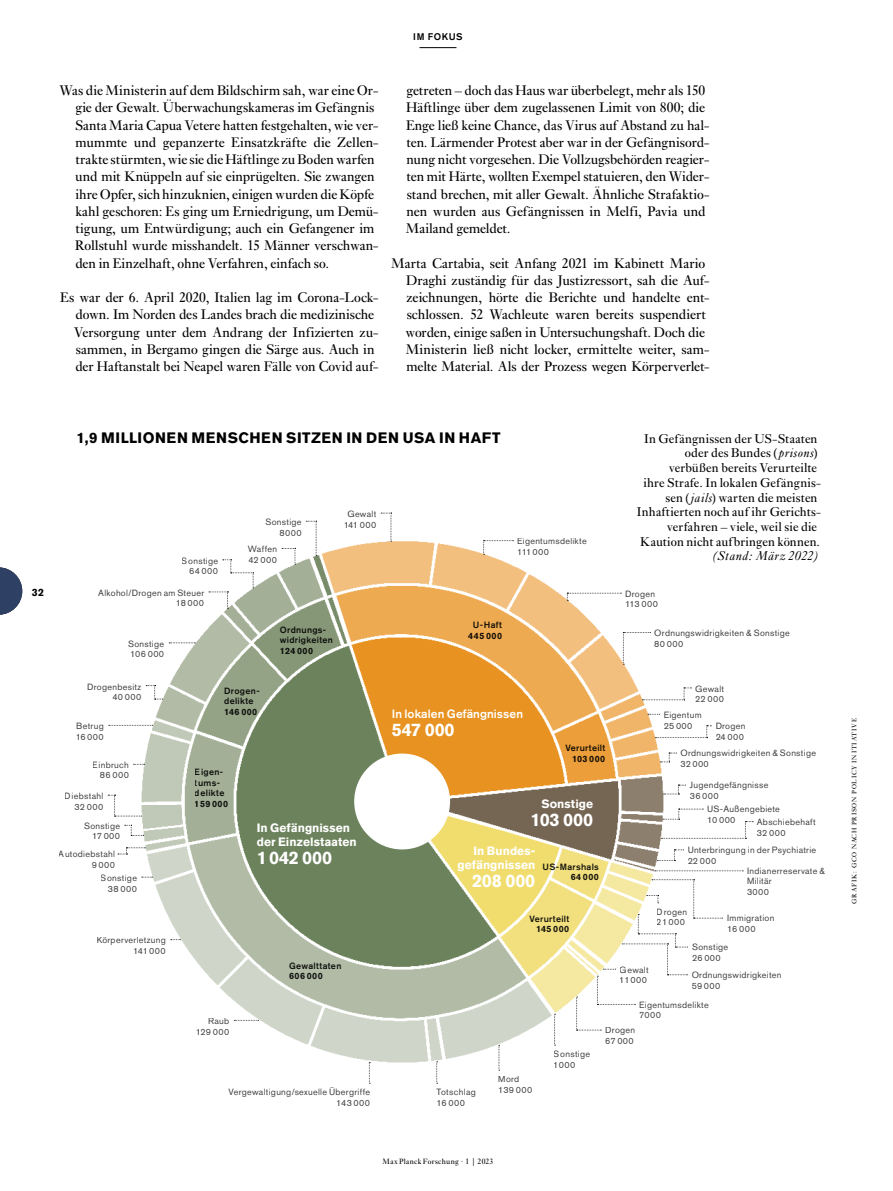
<style>
.page{position:relative;width:893px;height:1191px;background:#fff}
.page>*{position:absolute;margin:0;border:0;box-sizing:border-box;transform-origin:0 0}
.t1{font:700 18px "Akzidenz Grotesk Pro";letter-spacing:-.01em;color:#fff}
.t2{font:700 15px "Akzidenz Grotesk Pro";letter-spacing:.04em;color:#000}
.t3{font:14.4px/17.2px "Ehrhardt MT Pro";color:#000}
.t4{font:13.2px/14.7px "Ehrhardt MT Pro";letter-spacing:.01em;color:#000;text-align:right}
.t5{font:italic 13.2px "Ehrhardt MT Pro";letter-spacing:.01em;color:#000}
.t6{font:700 12px/13.5px "Akzidenz Grotesk Pro";letter-spacing:.005em;color:#fff}
.t7{font:500 12px "Akzidenz Grotesk Pro";letter-spacing:.005em;color:#fff}
.t8{font:700 10.5px "Akzidenz Grotesk Pro";color:#000}
.t9{font:500 9.6px "Akzidenz Grotesk Pro";letter-spacing:.06em;color:#000}
.t10{font:9px/10.5px "Akzidenz Grotesk Pro";letter-spacing:.035em;color:#000}
.t11{font:500 9px/10.5px "Akzidenz Grotesk Pro";letter-spacing:.03em;color:#000}
.t12{font:700 9px "Akzidenz Grotesk Pro";letter-spacing:.045em;color:#000}
.t13{font:7.95px "Ehrhardt MT Pro";letter-spacing:.035em;color:#000}
.t14{font:6.75px "Ehrhardt MT Pro";letter-spacing:.11em;color:#000}
.s1{font-style:italic}
</style>
<div class="page">
<img style="left:136px;top:541px;width:532px;height:526px">
<svg style="left:655px;top:870px;width:88px;height:1px"></svg>
<svg style="left:554px;top:1014px;width:2px;height:31px"></svg>
<svg style="left:499px;top:1045px;width:1px;height:26px"></svg>
<svg style="left:436px;top:1061px;width:2px;height:22px"></svg>
<svg style="left:369px;top:1062px;width:1px;height:21px"></svg>
<svg style="left:234px;top:1020px;width:25px;height:1px"></svg>
<svg style="left:133px;top:764px;width:12px;height:1px"></svg>
<svg style="left:109px;top:725px;width:44px;height:1px"></svg>
<svg style="left:146px;top:685px;width:17px;height:14px"></svg>
<svg style="left:169px;top:642px;width:26px;height:1px"></svg>
<svg style="left:648px;top:714px;width:12px;height:1px"></svg>
<svg style="left:642px;top:687px;width:49px;height:13px"></svg>
<svg style="left:282px;top:548px;width:14px;height:17px"></svg>
<svg style="left:381px;top:513px;width:11px;height:29px"></svg>
<svg style="left:483px;top:540px;width:31px;height:15px"></svg>
<svg style="left:567px;top:593px;width:54px;height:8px"></svg>
<svg style="left:306px;top:521px;width:11px;height:35px"></svg>
<svg style="left:657px;top:849px;width:27px;height:12px"></svg>
<svg style="left:576px;top:879px;width:147px;height:151px"></svg>
<svg style="left:655px;top:725px;width:56px;height:13px"></svg>
<svg style="left:660px;top:752px;width:17px;height:10px"></svg>
<svg style="left:664px;top:784px;width:22px;height:10px"></svg>
<svg style="left:661px;top:808px;width:92px;height:31px"></svg>
<svg style="left:108px;top:795px;width:34px;height:21px"></svg>
<svg style="left:209px;top:559px;width:45px;height:50px"></svg>
<svg style="left:125px;top:825px;width:19px;height:11px"></svg>
<svg style="left:118px;top:847px;width:27px;height:7px"></svg>
<svg style="left:623px;top:632px;width:28px;height:33px"></svg>
<svg style="left:0;top:567px;width:22px;height:48px"></svg>
<div style="left:354px;top:753px;width:96px;height:96px;background:#fff;border-radius:50%"></div>
<hr style="left:419px;top:47px;width:37px;height:1px;background:#000">
<p class="t9" style="left:413px;top:30px;width:51px">IM FOKUS</p>
<p class="t3" style="left:75px;top:82px;width:305px;text-indent:-16px">Was die Ministerin auf dem Bildschirm sah, war eine Or&shy;gie der Gewalt. Überwachungskameras im Gefängnis Santa Maria Capua Vetere hatten festgehalten, wie ver&shy;mummte und gepanzerte Einsatzkräfte die Zellen&shy;trakte stürmten, wie sie die Häftlinge zu Boden warfen und mit Knüppeln auf sie einprügelten. Sie zwangen ihre Opfer, sich hinzuknien, einigen wurden die Köpfe kahl geschoren: Es ging um Erniedrigung, um Demü&shy;tigung, um Entwürdigung; auch ein Gefangener im Rollstuhl wurde misshandelt. 15 Männer verschwan&shy;den in Einzelhaft, ohne Verfahren, einfach so.</p>
<p class="t3" style="left:74px;top:289px;width:306px;text-indent:-14px">Es war der 6. April 2020, Italien lag im Corona-Lock&shy;down. Im Norden des Landes brach die medizinische Versorgung unter dem Andrang der Infizierten zu&shy;sammen, in Bergamo gingen die Särge aus. Auch in der Haftanstalt bei Neapel waren Fälle von Covid auf-</p>
<p class="t3" style="left:406px;top:82px;width:305px">getreten – doch das Haus war überbelegt, mehr als 150<br>Häftlinge über dem zugelassenen Limit von 800; die Enge ließ keine Chance, das Virus auf Abstand zu hal&shy;ten. Lärmender Protest aber war in der Gefängnisord&shy;nung nicht vorgesehen. Die Vollzugsbehörden reagier&shy;ten mit Härte, wollten Exempel statuieren, den Wider&shy;stand brechen, mit aller Gewalt. Ähnliche Strafaktio&shy;nen wurden aus Gefängnissen in Melfi, Pavia und Mailand gemeldet.</p>
<p class="t3" style="left:406px;top:255px;width:305px;text-indent:-15px">Marta Cartabia, seit Anfang 2021 im Kabinett Mario Draghi zuständig für das Justizressort, sah die Auf&shy;zeichnungen, hörte die Berichte und handelte ent&shy;schlossen. 52 Wachleute waren bereits suspendiert worden, einige saßen in Untersuchungshaft. Doch die Ministerin ließ nicht locker, ermittelte weiter, sam&shy;melte Material. Als der Prozess wegen Körperverlet-</p>
<p class="t8" style="left:32px;top:585px;width:14px">32</p>
<p class="t2" style="left:77px;top:428px;width:152px">1,9 Millionen Mensch</p>
<p class="t2" style="left:261px;top:428px;width:241px">en sitzen in den USA in Haft</p>
<p class="t4" style="left:637px;top:431px;width:186px">In Gefängnissen der US-Staaten oder des Bundes (<span class="s1">prisons</span>) verbüßen bereits Verurteilte<br>ihre Strafe. In lokalen Gefängnis&shy;sen (<span class="s1">jails</span>) warten die meisten<br>Inhaftierten noch auf ihr Gerichts&shy;verfahren – viele, weil sie die<br>Kaution nicht aufbringen können.</p>
<p class="t5" style="left:712px;top:548px;width:108px">(Stand: März 2022)</p>
<p class="t10" style="left:347px;top:509px;width:30px">Gewalt</p>
<p class="t10" style="left:265px;top:517px;width:38px">Sonstige</p>
<p class="t10" style="left:343px;top:519px;width:35px">141 000</p>
<p class="t10" style="left:279px;top:527px;width:24px">8000</p>
<p class="t10" style="left:517px;top:536px;width:71px">Eigentumsdelikte<br>111000</p>
<p class="t10" style="left:248px;top:544px;width:31px">Waffen<br>42 000</p>
<p class="t10" style="left:182px;top:555px;width:38px;text-align:right">Sonstige<br>64 000</p>
<p class="t10" style="left:98px;top:587px;width:107px;text-align:right">Alkohol/Drogen am Steuer<br>18 000</p>
<p class="t10" style="left:128px;top:638px;width:38px">Sonstige<br>106 000</p>
<p class="t10" style="left:87px;top:681px;width:56px;text-align:right">Drogenbesitz<br>40 000</p>
<p class="t10" style="left:75px;top:721px;width:30px">Betrug<br>16 000</p>
<p class="t10" style="left:93px;top:759px;width:38px;text-align:right">Einbruch<br>86 000</p>
<p class="t10" style="left:65px;top:790px;width:40px;text-align:right">Diebstahl<br>32 000</p>
<p class="t11" style="left:224px;top:685px;width:37px">Drogen&shy;delikte</p>
<p class="t12" style="left:224px;top:705px;width:35px">146 000</p>
<p class="t11" style="left:195px;top:766px;width:31px">Eigen&shy;tums&shy;delikte</p>
<p class="t12" style="left:195px;top:797px;width:35px">159 000</p>
<p class="t11" style="left:280px;top:624px;width:54px">Ordnungs&shy;widrigkeiten</p>
<p class="t12" style="left:280px;top:645px;width:35px">124 000</p>
<p class="t10" style="left:84px;top:820px;width:38px;text-align:right">Sonstige<br>17 000</p>
<p class="t10" style="left:59px;top:848px;width:58px;text-align:right">Autodiebstahl<br>9 000</p>
<p class="t10" style="left:101px;top:872px;width:38px;text-align:right">Sonstige<br>38 000</p>
<p class="t10" style="left:97px;top:935px;width:71px;text-align:right">Körperverletzung<br>141000</p>
<p class="t6" style="left:257px;top:821px;width:102px">In Gefängnissen der Einzelstaaten</p>
<p class="t1" style="left:257px;top:845px;width:77px">1042 000</p>
<p class="t10" style="left:195px;top:1016px;width:35px;text-align:right">Raub<br>129 000</p>
<p class="t11" style="left:289px;top:960px;width:54px">Gewalttaten</p>
<p class="t12" style="left:289px;top:970px;width:35px">606 000</p>
<p class="t11" style="left:473px;top:619px;width:31px">U-Haft</p>
<p class="t12" style="left:468px;top:629px;width:35px">445 000</p>
<p class="t7" style="left:392px;top:705px;width:133px">I n lokalen Gefängnissen</p>
<p class="t1" style="left:392px;top:717px;width:64px">547 000</p>
<p class="t11" style="left:565px;top:743px;width:41px">Verurteilt</p>
<p class="t12" style="left:572px;top:753px;width:35px">103 000</p>
<p class="t6" style="left:541px;top:797px;width:53px">Sonstige</p>
<p class="t1" style="left:531px;top:808px;width:64px">103 000</p>
<p class="t6" style="left:457px;top:844px;width:79px;text-align:right">In Bundes&shy;gefängnissen</p>
<p class="t1" style="left:472px;top:868px;width:65px">208 000</p>
<p class="t11" style="left:543px;top:861px;width:58px">US-Marshals</p>
<p class="t12" style="left:571px;top:871px;width:30px">64 000</p>
<p class="t11" style="left:529px;top:913px;width:41px">Verurteilt</p>
<p class="t12" style="left:536px;top:923px;width:35px">145 000</p>
<p class="t10" style="left:625px;top:588px;width:35px">Drogen<br>113 000</p>
<p class="t10" style="left:654px;top:628px;width:137px">Ordnungswidrigkeiten &amp; Sonstige<br>80 000</p>
<p class="t10" style="left:695px;top:683px;width:30px">Gewalt<br>22 000</p>
<p class="t10" style="left:664px;top:709px;width:39px">Eigentum<br>25 000</p>
<p class="t10" style="left:715px;top:720px;width:32px">Drogen<br>24 000</p>
<p class="t10" style="left:680px;top:748px;width:137px">Ordnungswidrigkeiten &amp; Sonstige<br>32000</p>
<p class="t10" style="left:690px;top:779px;width:80px">Jugendgefängnisse<br>36 000</p>
<p class="t10" style="left:707px;top:804px;width:74px">US-Außengebiete<br>10 000</p>
<p class="t10" style="left:687px;top:844px;width:130px">Unterbringung in der Psychiatrie<br>22 000</p>
<p class="t10" style="left:757px;top:816px;width:60px">Abschiebehaft<br>32 000</p>
<p class="t10" style="left:657px;top:906px;width:32px">Drogen<br>21000</p>
<p class="t10" style="left:747px;top:865px;width:79px">Indianerreservate &amp;<br>Militär<br>3000</p>
<p class="t10" style="left:727px;top:912px;width:49px">Immigration<br>16 000</p>
<p class="t10" style="left:498px;top:1074px;width:23px">Mord</p>
<p class="t10" style="left:554px;top:1048px;width:38px">Sonstige<br>1000</p>
<p class="t10" style="left:692px;top:942px;width:38px">Sonstige<br>26 000</p>
<p class="t10" style="left:692px;top:970px;width:91px">Ordnungswidrigkeiten<br>59 000</p>
<p class="t10" style="left:620px;top:964px;width:30px">Gewalt<br>11000</p>
<p class="t10" style="left:639px;top:999px;width:71px">Eigentumsdelikte<br>7000</p>
<p class="t10" style="left:605px;top:1025px;width:32px">Drogen<br>67 000</p>
<p class="t10" style="left:228px;top:1086px;width:143px">Vergewaltigung/sexuelle Übergriffe</p>
<p class="t10" style="left:498px;top:1084px;width:35px">139 000</p>
<p class="t10" style="left:336px;top:1097px;width:35px">143 000</p>
<p class="t10" style="left:437px;top:1086px;width:41px">Totschlag<br>16 000</p>
<p class="t13" style="left:383px;top:1156px;width:112px">Max Planck Forschung · 1 | 2023</p>
<p class="t14" style="left:850px;top:903px;width:187px;rotate:-90deg">Grafik: GCO nach Prison Policy Initiative</p>
</div>
